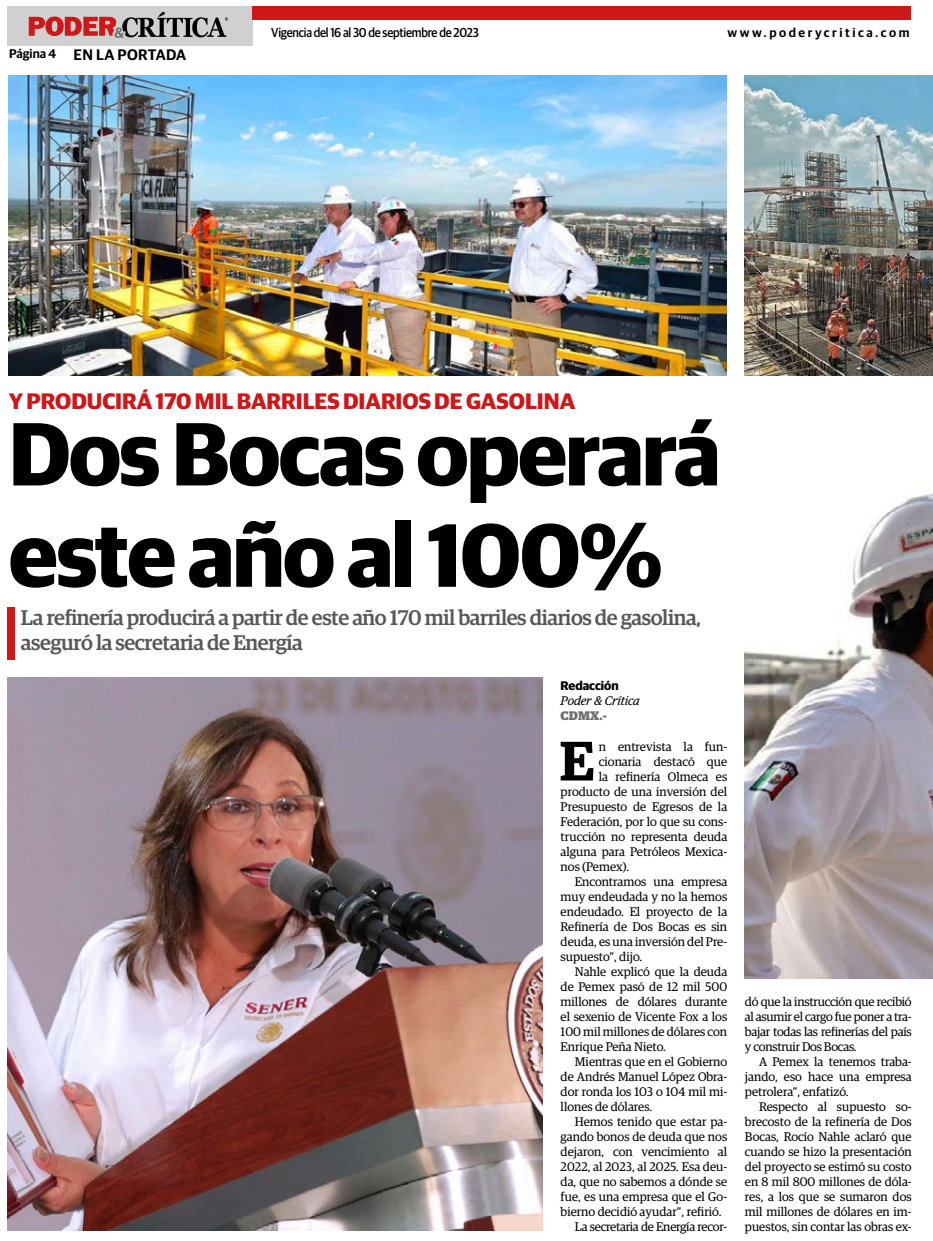
<style>
.page{position:relative;width:933px;height:1241px;background:#fff}
.page>*{position:absolute;margin:0;border:0;box-sizing:border-box;transform-origin:0 0}
.t1{font:700 89.75px/101.2px "Guardian Sans";letter-spacing:-.02em;color:#000}
.t2{font:600 55.75px "Guardian Egyp";color:#000}
.t3{font:700 22.5px "Guardian Sans";color:#cd1719}
.t4{font:500 21.25px/25.5px "Guardian Egyp";letter-spacing:-.02em;color:#575756}
.t5{font:600 15.25px "Guardian Sans";letter-spacing:.02em;color:#000}
.t6{font:500 13px "Guardian Sans";letter-spacing:-.02em;color:#000;scale:.91 1}
.t7{font:600 12.62px "Guardian Sans";letter-spacing:.2em;color:#000}
.t8{font:12.5px/15px "Guardian Egyp";color:#000;text-align:justify}
.t9{font:12.5px "Guardian Egyp";letter-spacing:-.02em;color:#000}
.t10{font:italic 12.5px "Guardian Egyp";color:#000}
.t11{font:700 12.5px "Guardian Sans";color:#000}
.t12{font:900 12.5px "Guardian Egyp";color:#706f6f}
</style>
<div class="page">
<div style="left:7px;top:6px;width:245px;height:40px;background:#d0d0d0"></div>
<div style="left:252px;top:6px;width:659px;height:14px;background:#cd1719"></div>
<svg style="left:29px;top:12px;width:199px;height:26px"></svg>
<div style="left:7px;top:607px;width:8px;height:53px;background:#cd1719"></div>
<img style="left:7px;top:677px;width:536px;height:553px">
<img style="left:745px;top:493px;width:188px;height:485px">
<img style="left:9px;top:75px;width:717px;height:300px">
<img style="left:745px;top:75px;width:188px;height:300px">
<p class="t7" style="left:9px;top:44px;width:48px">Página 4</p>
<p class="t5" style="left:74px;top:44px;width:114px">EN LA PORTADA</p>
<p class="t6" style="left:271px;top:23px;width:229px">Vigencia del 16 al 30 de septiembre de 2023</p>
<p class="t7" style="left:727px;top:24px;width:183px">www.poderycritica.com</p>
<h3 class="t3" style="left:9px;top:384px;width:568px">Y PRODUCIRÁ 170 MIL BARRILES DIARIOS DE GASOLINA</h3>
<h1 class="t1" style="left:9px;top:395px;width:713px">Dos Bocas operará este año al 100%</h1>
<h3 class="t4" style="left:21px;top:602px;width:682px">La refinería producirá a partir de este año 170 mil barriles diarios de gasolina, aseguró la secretaria de Energía</h3>
<p class="t11" style="left:560px;top:676px;width:60px">Redacción</p>
<p class="t10" style="left:560px;top:692px;width:81px">Poder &amp; Crítica</p>
<p class="t12" style="left:560px;top:706px;width:48px">CDMX.-</p>
<h2 class="t2" style="left:559px;top:719px;width:36px">E</h2>
<p class="t8" style="left:599px;top:737px;width:130px">n entrevista la fun-</p>
<p class="t8" style="left:599px;top:752px;width:130px">cionaria destacó que</p>
<p class="t8" style="left:599px;top:767px;width:130px">la refinería Olmeca es</p>
<p class="t8" style="left:560px;top:782px;width:168px">producto de una inversión del</p>
<p class="t8" style="left:560px;top:797px;width:168px">Presupuesto de Egresos de la</p>
<p class="t8" style="left:560px;top:812px;width:168px">Federación, por lo que su cons-</p>
<p class="t8" style="left:560px;top:827px;width:168px">trucción no representa deuda</p>
<p class="t8" style="left:560px;top:842px;width:168px">alguna para Petróleos Mexica-</p>
<p class="t8" style="left:560px;top:857px;width:70px">nos (Pemex).</p>
<p class="t8" style="left:575px;top:872px;width:154px">Encontramos una empresa</p>
<p class="t8" style="left:560px;top:887px;width:168px">muy endeudada y no la hemos</p>
<p class="t8" style="left:560px;top:902px;width:168px">endeudado. El proyecto de la</p>
<p class="t8" style="left:560px;top:917px;width:168px">Refinería de Dos Bocas es sin</p>
<p class="t8" style="left:560px;top:932px;width:168px">deuda, es una inversión del Pre-</p>
<p class="t8" style="left:560px;top:947px;width:83px">supuesto”, dijo.</p>
<p class="t8" style="left:575px;top:962px;width:154px">Nahle explicó que la deuda</p>
<p class="t8" style="left:560px;top:977px;width:168px">de Pemex pasó de 12 mil 500</p>
<p class="t8" style="left:560px;top:992px;width:168px">millones de dólares durante</p>
<p class="t8" style="left:560px;top:1007px;width:168px">el sexenio de Vicente Fox a los</p>
<p class="t8" style="left:560px;top:1022px;width:168px">100 mil millones de dólares con</p>
<p class="t8" style="left:560px;top:1037px;width:107px">Enrique Peña Nieto.</p>
<p class="t8" style="left:575px;top:1052px;width:154px">Mientras que en el Gobierno</p>
<p class="t8" style="left:560px;top:1067px;width:168px">de Andrés Manuel López Obra-</p>
<p class="t8" style="left:560px;top:1082px;width:168px">dor ronda los 103 o 104 mil mi-</p>
<p class="t8" style="left:560px;top:1097px;width:93px">llones de dólares.</p>
<p class="t8" style="left:575px;top:1112px;width:154px">Hemos tenido que estar pa-</p>
<p class="t8" style="left:560px;top:1127px;width:168px">gando bonos de deuda que nos</p>
<p class="t8" style="left:560px;top:1142px;width:168px">dejaron, con vencimiento al</p>
<p class="t8" style="left:560px;top:1157px;width:168px">2022, al 2023, al 2025. Esa deu-</p>
<p class="t8" style="left:560px;top:1172px;width:168px">da, que no sabemos a dónde se</p>
<p class="t8" style="left:560px;top:1187px;width:168px">fue, es una empresa que el Go-</p>
<p class="t8" style="left:560px;top:1202px;width:162px">bierno decidió ayudar”, refirió.</p>
<p class="t9" style="left:575px;top:1217px;width:154px">La secretaria de Energía recor-</p>
<p class="t8" style="left:745px;top:992px;width:168px">dó que la instrucción que recibió al asumir el cargo fue poner a tra&shy;bajar todas las refinerías del país y construir Dos Bocas.</p>
<p class="t8" style="left:745px;top:1052px;width:168px;text-indent:14px">A Pemex la tenemos traba&shy;jando, eso hace una empresa petrolera”, enfatizó.</p>
<p class="t8" style="left:745px;top:1097px;width:168px;text-indent:14px">Respecto al supuesto so&shy;brecosto de la refinería de Dos Bocas, Rocío Nahle aclaró que cuando se hizo la presentación del proyecto se estimó su costo en 8 mil 800 millones de dóla&shy;res, a los que se sumaron dos mil millones de dólares en im&shy;puestos, sin contar las obras ex-</p>
</div>
